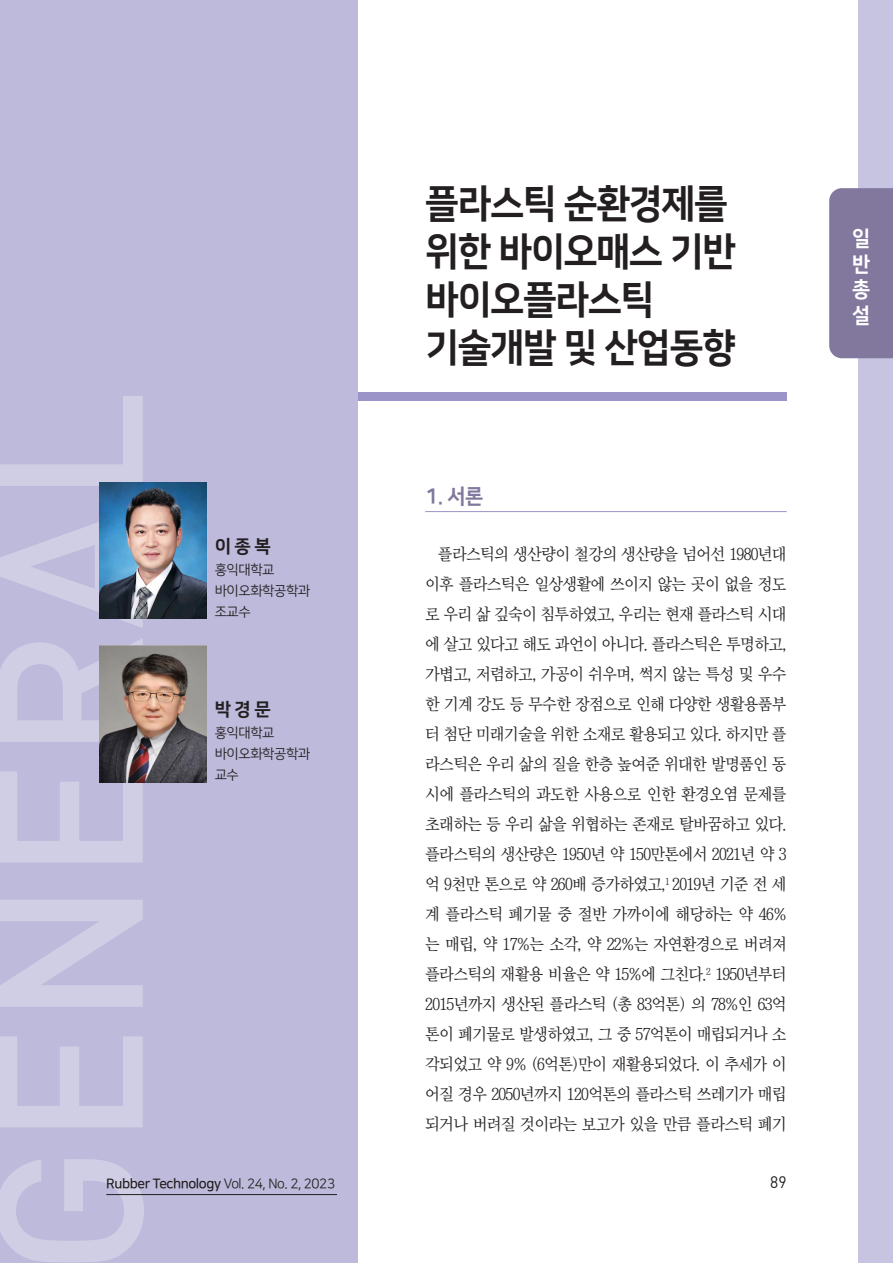
<style>
.page{position:relative;width:893px;height:1263px;background:#fff}
.page>*{position:absolute;margin:0;border:0;box-sizing:border-box;transform-origin:0 0}
._00_타이틀{font:39px/48px "Nanum Square EB";letter-spacing:-.03em;color:#231f20;scale:.95 1}
._00_타이틀-2{font:21px "Nanum Square EB";color:#fff;scale:.95 1}
._1_중타이틀{font:21px "Nanum Square EB";color:#82789e;scale:.95 1}
._00_이름{font:18px "Nanum Square EB";color:#231f20}
.t1{font:16.5px/30px "Chosun Sm";letter-spacing:-.04em;color:#231f20;text-align:justify}
.t2{font:16.5px "DIN Pro";color:#231f20;scale:.95 1}
.t3{font:13.5px "Nanum Square B";letter-spacing:-.03em;color:#231f20}
._00_소속{font:13.5px "Nanum Square R";letter-spacing:-.03em;color:#231f20}
.s1{font-family:"Nanum Square R"}
</style>
<div class="page">
<div style="left:859px;top:0;width:34px;height:1263px;background:#c6c4e1"></div>
<div style="left:829px;top:188px;width:64px;height:170px;background:#82789e"></div>
<div style="left:337px;top:392px;width:450px;height:9px;background:#9a94c8"></div>
<div style="left:0;top:0;width:357px;height:1263px;background:#bdbadb"></div>
<hr style="left:425px;top:511px;width:362px;height:1px;background:#9a94c8">
<img style="left:100px;top:483px;width:106px;height:136px">
<img style="left:100px;top:645px;width:106px;height:137px">
<hr style="left:106px;top:1194px;width:231px;height:1px;background:#231f20">
<p class="_00_이름" style="left:215px;top:536px;width:57px">이 종 복</p>
<p class="_00_소속" style="left:215px;top:563px;width:61px">홍익대학교</p>
<p class="_00_소속" style="left:215px;top:584px;width:97px">바이오화학공학과</p>
<p class="_00_소속" style="left:215px;top:605px;width:38px">조교수</p>
<p class="_00_이름" style="left:215px;top:699px;width:57px">박 경 문</p>
<p class="_00_소속" style="left:215px;top:726px;width:61px">홍익대학교</p>
<p class="_00_소속" style="left:215px;top:747px;width:97px">바이오화학공학과</p>
<p class="_00_소속" style="left:215px;top:768px;width:26px">교수</p>
<p class="t3" style="left:106px;top:1177px;width:230px">Rubber Technology <span class="s1">Vol. 24, No. 2, 2023</span></p>
<p class="_00_타이틀" style="left:425px;top:180px;width:329px">플라스틱 순환경제를 위한 바이오매스 기반 바이오플라스틱 기술개발 및 산업동향</p>
<p class="_1_중타이틀" style="left:425px;top:485px;width:63px">1. 서론</p>
<p class="t1" style="left:425px;top:539px;width:363px;text-indent:13px">플라스틱의 생산량이 철강의 생산량을 넘어선 1980년대 이후 플라스틱은 일상생활에 쓰이지 않는 곳이 없을 정도 로 우리 삶 깊숙이 침투하였고, 우리는 현재 플라스틱 시대 에 살고 있다고 해도 과언이 아니다. 플라스틱은 투명하고, 가볍고, 저렴하고, 가공이 쉬우며, 썩지 않는 특성 및 우수 한 기계 강도 등 무수한 장점으로 인해 다양한 생활용품부 터 첨단 미래기술을 위한 소재로 활용되고 있다. 하지만 플 라스틱은 우리 삶의 질을 한층 높여준 위대한 발명품인 동 시에 플라스틱의 과도한 사용으로 인한 환경오염 문제를 초래하는 등 우리 삶을 위협하는 존재로 탈바꿈하고 있다. 플라스틱의 생산량은 1950년 약 150만톤에서 2021년 약 3 억 9천만 톤으로 약 260배 증가하였고,<sup>1</sup> 2019년 기준 전 세 계 플라스틱 폐기물 중 절반 가까이에 해당하는 약 46% 는 매립, 약 17%는 소각, 약 22%는 자연환경으로 버려져 플라스틱의 재활용 비율은 약 15%에 그친다.<sup>2</sup> 1950년부터 2015년까지 생산된 플라스틱 (총 83억톤) 의 78%인 63억 톤이 폐기물로 발생하였고, 그 중 57억톤이 매립되거나 소 각되었고 약 9% (6억톤)만이 재활용되었다. 이 추세가 이 어질 경우 2050년까지 120억톤의 플라스틱 쓰레기가 매립 되거나 버려질 것이라는 보고가 있을 만큼 플라스틱 폐기</p>
<p class="t2" style="left:770px;top:1171px;width:19px">89</p>
<p class="_00_타이틀-2" style="left:852px;top:227px;width:21px">일</p>
<p class="_00_타이틀-2" style="left:852px;top:253px;width:21px">반</p>
<p class="_00_타이틀-2" style="left:852px;top:278px;width:21px">총</p>
<p class="_00_타이틀-2" style="left:852px;top:304px;width:21px">설</p>
</div>
